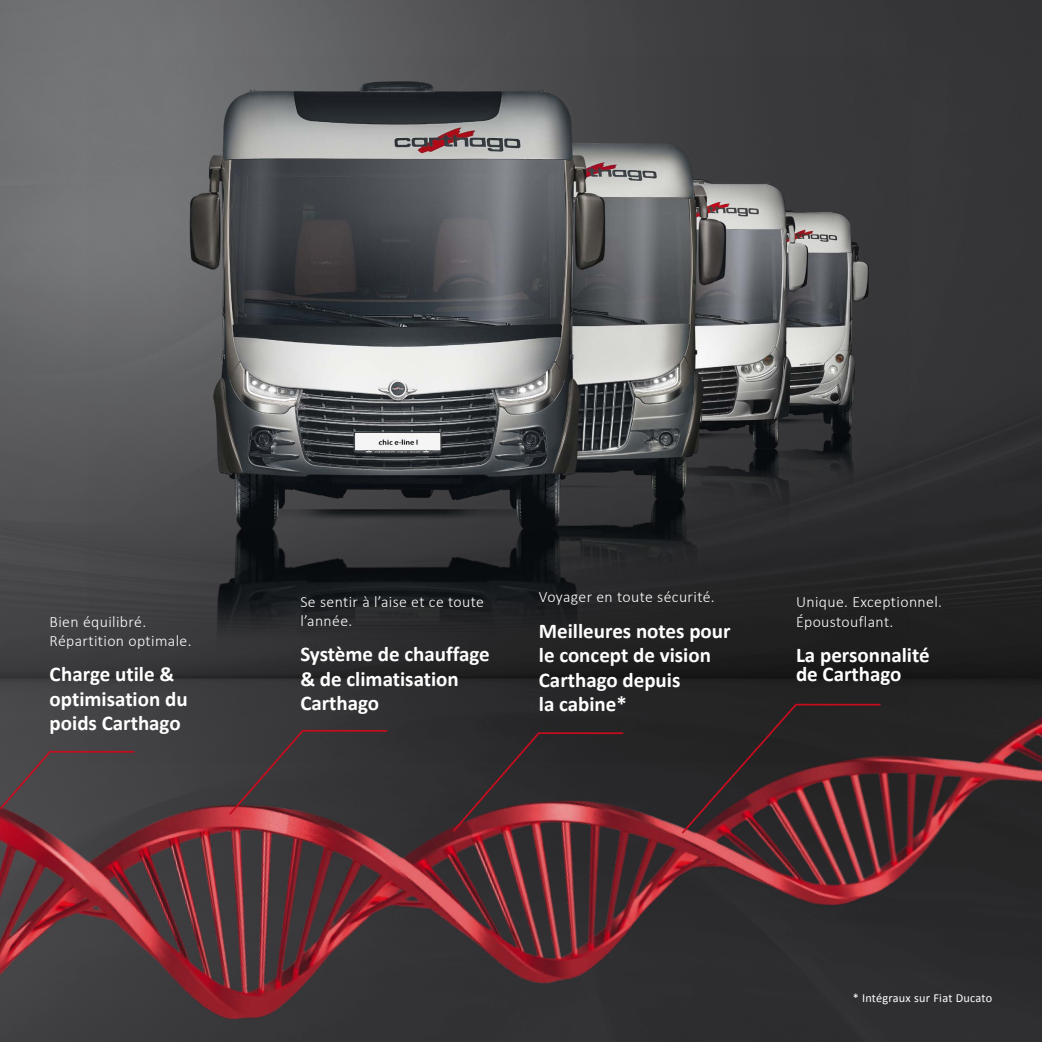
<style>
.page{position:relative;width:1042px;height:1042px;background:#fff}
.page>*{position:absolute;margin:0;border:0;box-sizing:border-box;transform-origin:0 0}
.t1{font:700 21px/24.5px "Calibri";color:#fff}
.t2{font:300 15.75px/19.2px "Calibri";letter-spacing:.025em;color:#fff}
.t3{font:12.25px "Calibri";letter-spacing:.02em;color:#fff}
</style>
<div class="page">
<img style="left:0;top:0;width:1042px;height:262px">
<img style="left:0;top:262px;width:1042px;height:780px">
<div style="left:0;top:750px;width:136px;height:61px;background:#474749"></div>
<svg style="left:228px;top:762px;width:160px;height:54px;background:#413538"></svg>
<svg style="left:451px;top:762px;width:173px;height:71px;background:#532e32"></svg>
<svg style="left:680px;top:762px;width:201px;height:73px;background:#4f272b"></svg>
<img style="left:87px;top:56px;width:822px;height:706px">
<p class="t2" style="left:50px;top:612px;width:144px">Bien équilibré.<br>Répartition optimale.</p>
<p class="t1" style="left:50px;top:662px;width:140px">Charge utile &amp; optimisation du poids Carthago</p>
<p class="t2" style="left:300px;top:592px;width:185px">Se sentir à l’aise et ce toute l’année.</p>
<p class="t1" style="left:300px;top:642px;width:191px">Système de chauffage &amp; de climatisation<br>Carthago</p>
<p class="t2" style="left:539px;top:587px;width:177px">Voyager en toute sécurité.</p>
<p class="t1" style="left:539px;top:618px;width:193px">Meilleures notes pour le concept de vision<br>Carthago depuis<br>la cabine*</p>
<p class="t2" style="left:796px;top:592px;width:148px">Unique. Exceptionnel.<br>Époustouflant.</p>
<p class="t1" style="left:796px;top:645px;width:135px;line-height:19.2px">La personnalité de Carthago</p>
<p class="t3" style="left:852px;top:990px;width:141px">* Intégraux sur Fiat Ducato</p>
</div>
